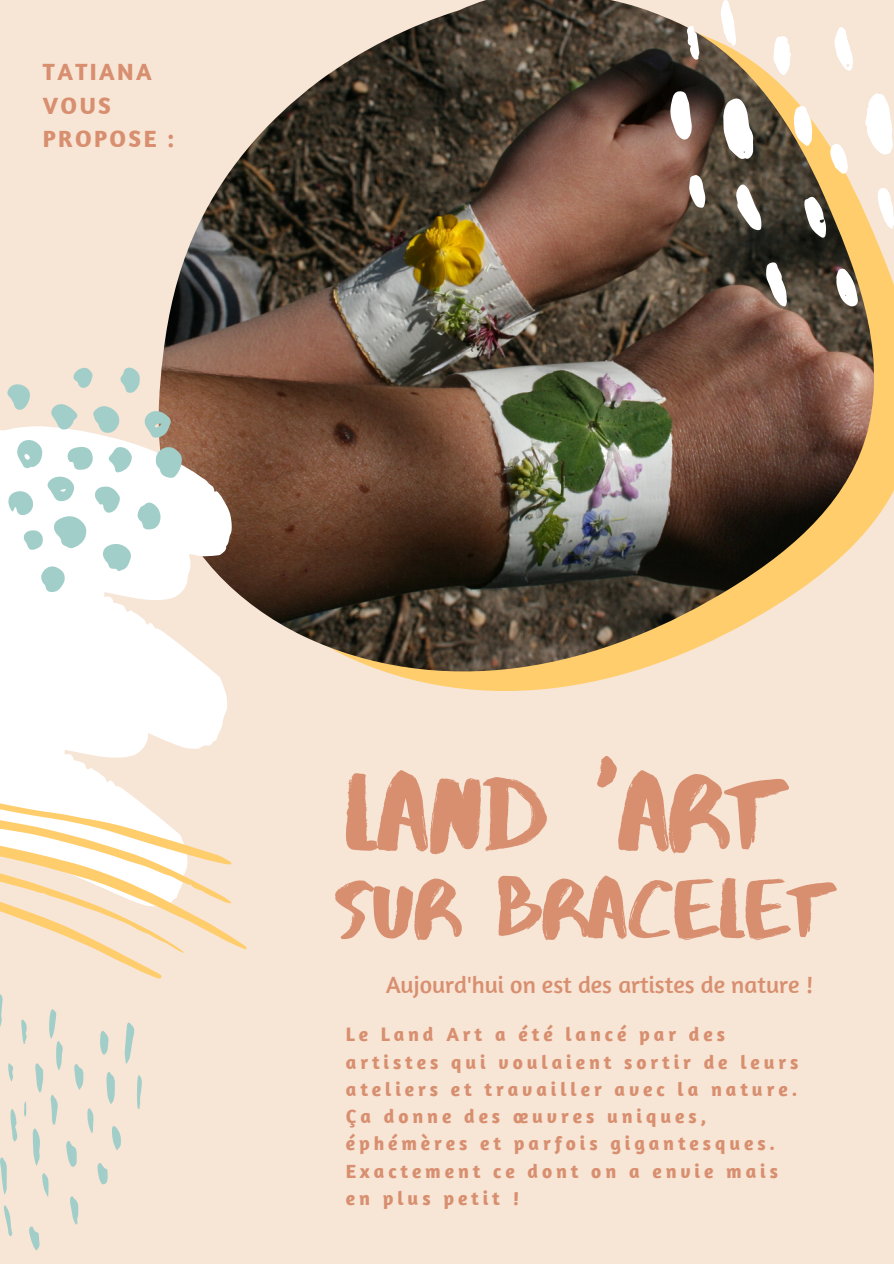
<style>
.page{position:relative;width:894px;height:1264px;background:#fff}
.page>*{position:absolute;margin:0;border:0;box-sizing:border-box;transform-origin:0 0}
.t1{font:108.15px "Abys";color:#d88f6f}
.t2{font:84px "Abys";color:#d88f6f}
.t3{font:24px "Amaranth";color:#d88f6f}
.t4{font:700 24px/33.2px "Amaranth";letter-spacing:.1em;color:#d88f6f}
.t5{font:700 19.5px/27.2px "Amaranth";letter-spacing:.2em;color:#d88f6f}
</style>
<div class="page">
<div style="left:0;top:0;width:893px;height:1263px;background:#f7e5d6"></div>
<svg style="left:383px;top:128px;width:510px;height:563px"></svg>
<img style="left:162px;top:0;width:724px;height:671px">
<svg style="left:0;top:377px;width:285px;height:369px"></svg>
<svg style="left:0;top:746px;width:247px;height:233px"></svg>
<svg style="left:0;top:364px;width:185px;height:231px"></svg>
<svg style="left:722px;top:96px;width:31px;height:64px;background:#c7c4c0"></svg>
<svg style="left:864px;top:93px;width:28px;height:62px"></svg>
<svg style="left:670px;top:91px;width:21px;height:49px"></svg>
<svg style="left:735px;top:184px;width:26px;height:46px"></svg>
<svg style="left:804px;top:196px;width:22px;height:42px"></svg>
<svg style="left:765px;top:261px;width:21px;height:45px"></svg>
<svg style="left:793px;top:105px;width:19px;height:41px"></svg>
<svg style="left:835px;top:268px;width:22px;height:38px"></svg>
<svg style="left:832px;top:27px;width:20px;height:44px"></svg>
<svg style="left:772px;top:36px;width:19px;height:39px"></svg>
<svg style="left:720px;top:0;width:15px;height:46px"></svg>
<svg style="left:877px;top:187px;width:16px;height:42px"></svg>
<svg style="left:688px;top:175px;width:17px;height:33px"></svg>
<svg style="left:830px;top:143px;width:17px;height:32px"></svg>
<svg style="left:685px;top:26px;width:14px;height:34px"></svg>
<svg style="left:0;top:994px;width:142px;height:256px"></svg>
<p class="t4" style="left:43px;top:55px;width:133px">TATIANA<br>VOUS<br>PROPOSE :</p>
<h1 class="t1" style="left:341px;top:746px;width:444px">LAND 'ART</h1>
<h2 class="t2" style="left:334px;top:857px;width:499px">SUR BRACELET</h2>
<p class="t3" style="left:386px;top:969px;width:428px">Aujourd'hui on est des artistes de nature !</p>
<p class="t5" style="left:346px;top:1020px;width:454px">Le Land Art a été lancé par des artistes qui voulaient sortir de leurs ateliers et travailler avec la nature.<br>Ça donne des œuvres uniques, éphémères et parfois gigantesques.<br>Exactement ce dont on a envie mais en plus petit !</p>
</div>
